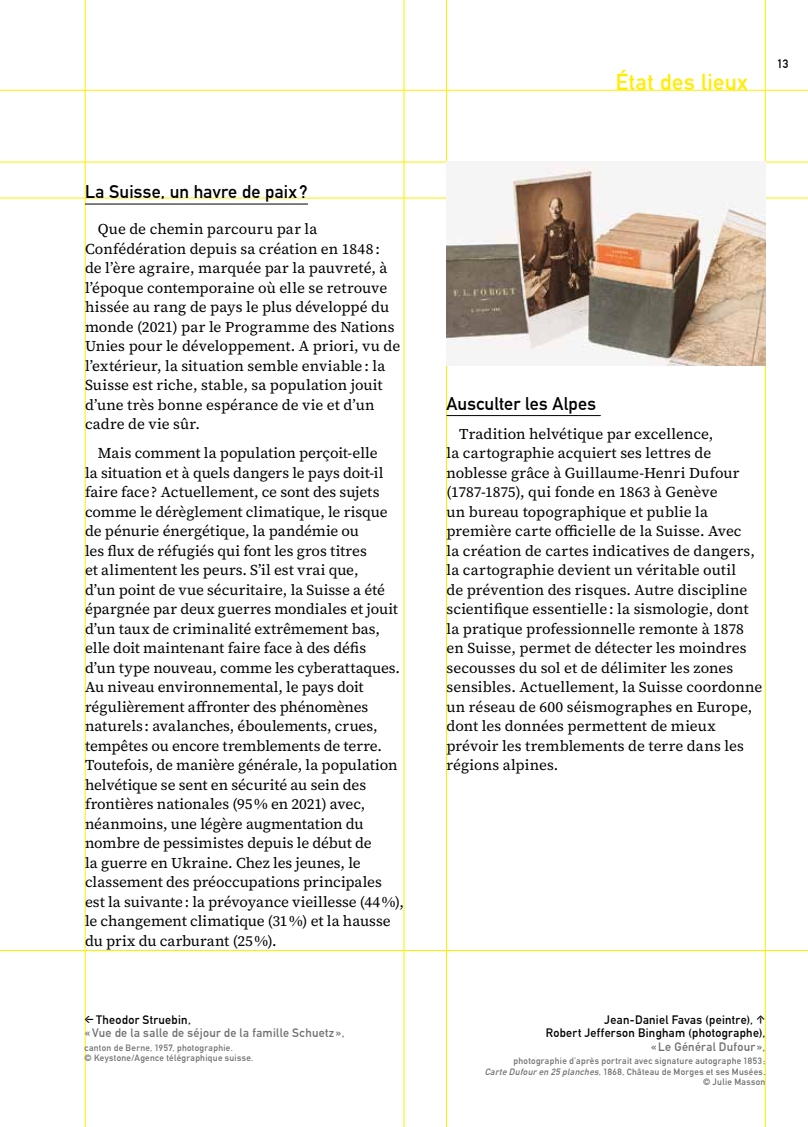
<style>
.page{position:relative;width:808px;height:1127px;background:#fff}
.page>*{position:absolute;margin:0;border:0;box-sizing:border-box;transform-origin:0 0}
.t1{font:700 22.5px "DIN Alternate";letter-spacing:.02em;color:#ffed00}
.t2{font:700 18px "DIN Alternate";letter-spacing:.01em;color:#000}
.t3{font:15px/19.5px "Source Serif 4 Sm Text";color:#000}
.t4{font:700 12px/13.5px "DIN Alternate";letter-spacing:.025em;color:#6f7070}
.t5{font:700 12px/13.5px "DIN Alternate";letter-spacing:.025em;color:#000;text-align:right}
.t6{font:700 9px/10.5px "DIN Alternate";letter-spacing:.035em;color:#6f7070}
.s1{font-family:"DIN Stencil";font-size:9px;color:#000}
.s2{color:#000}
.s3{font-family:"DIN Stencil";font-size:9px}
.s4{font-style:italic}
</style>
<div class="page">
<hr style="left:446px;top:0;width:1px;height:1127px;background:#ffed00">
<hr style="left:404px;top:0;width:1px;height:1127px;background:#ffed00">
<hr style="left:765px;top:0;width:1px;height:1127px;background:#ffed00">
<hr style="left:85px;top:0;width:1px;height:1127px;background:#ffed00">
<hr style="left:0;top:90px;width:808px;height:1px;background:#ffed00">
<hr style="left:0;top:950px;width:808px;height:1px;background:#ffed00">
<hr style="left:0;top:162px;width:808px;height:1px;background:#ffed00">
<hr style="left:0;top:198px;width:808px;height:1px;background:#ffed00">
<hr style="left:85px;top:204px;width:223px;height:1px;background:#000">
<hr style="left:446px;top:415px;width:155px;height:1px;background:#000">
<img style="left:446px;top:162px;width:319px;height:204px">
<p class="t2" style="left:85px;top:178px;width:224px">La Suisse, un havre de paix ?</p>
<p class="t3" style="left:85px;top:219px;width:317px;text-indent:13px">Que de chemin parcouru par la Confédération depuis sa création en 1848 : de l’ère agraire, marquée par la pauvreté, à l’époque contemporaine où elle se retrouve hissée au rang de pays le plus développé du monde (2021) par le Programme des Nations Unies pour le développement. A priori, vu de l’extérieur, la situation semble enviable : la Suisse est riche, stable, sa population jouit d’une très bonne espérance de vie et d’un cadre de vie sûr.</p>
<p class="t3" style="left:85px;top:443px;width:320px;text-indent:13px">Mais comment la population perçoit-elle<br>la situation et à quels dangers le pays doit-il faire face ? Actuellement, ce sont des sujets comme le dérèglement climatique, le risque de pénurie énergétique, la pandémie ou<br>les flux de réfugiés qui font les gros titres<br>et alimentent les peurs. S’il est vrai que,<br>d’un point de vue sécuritaire, la Suisse a été épargnée par deux guerres mondiales et jouit d’un taux de criminalité extrêmement bas, elle doit maintenant faire face à des défis<br>d’un type nouveau, comme les cyberattaques.<br>Au niveau environnemental, le pays doit régulièrement affronter des phénomènes naturels : avalanches, éboulements, crues, tempêtes ou encore tremblements de terre.<br>Toutefois, de manière générale, la population helvétique se sent en sécurité au sein des frontières nationales (95 % en 2021) avec, néanmoins, une légère augmentation du nombre de pessimistes depuis le début de<br>la guerre en Ukraine. Chez les jeunes, le classement des préoccupations principales est la suivante : la prévoyance vieillesse (44 %), le changement climatique (31 %) et la hausse du prix du carburant (25 %).</p>
<p class="t4" style="left:85px;top:1012px;width:262px"><span class="s1">←</span> <span class="s2">Theodor Struebin,<br></span>« Vue de la salle de séjour de la famille Schuetz »,</p>
<p class="t6" style="left:85px;top:1042px;width:170px">canton de Berne, 1957, photographie.<br>© Keystone/Agence télégraphique suisse.</p>
<h1 class="t1" style="left:616px;top:65px;width:134px">État des lieux</h1>
<p class="t5" style="left:777px;top:56px;width:13px">13</p>
<p class="t2" style="left:446px;top:389px;width:151px">Ausculter les Alpes</p>
<p class="t3" style="left:446px;top:424px;width:317px;text-indent:13px">Tradition helvétique par excellence,<br>la cartographie acquiert ses lettres de noblesse grâce à Guillaume-Henri Dufour (1787-1875), qui fonde en 1863 à Genève<br>un bureau topographique et publie la première carte officielle de la Suisse. Avec<br>la création de cartes indicatives de dangers, la cartographie devient un véritable outil<br>de prévention des risques. Autre discipline scientifique essentielle : la sismologie, dont la pratique professionnelle remonte à 1878 en Suisse, permet de détecter les moindres secousses du sol et de délimiter les zones sensibles. Actuellement, la Suisse coordonne un réseau de 600 séismographes en Europe, dont les données permettent de mieux prévoir les tremblements de terre dans les régions alpines.</p>
<p class="t5" style="left:546px;top:1012px;width:221px">Jean-Daniel Favas (peintre), <span class="s3">↑<br></span>Robert Jefferson Bingham (photographe),</p>
<p class="t4" style="left:651px;top:1039px;width:116px">« Le Général Dufour »,</p>
<p class="t6" style="left:485px;top:1055px;width:282px;text-align:right">photographie d’après portrait avec signature autographe 1853;<br><span class="s4">CarteDufouren 25planches</span>, 1868, Château de Morges et ses Musées. © Julie Masson</p>
</div>
